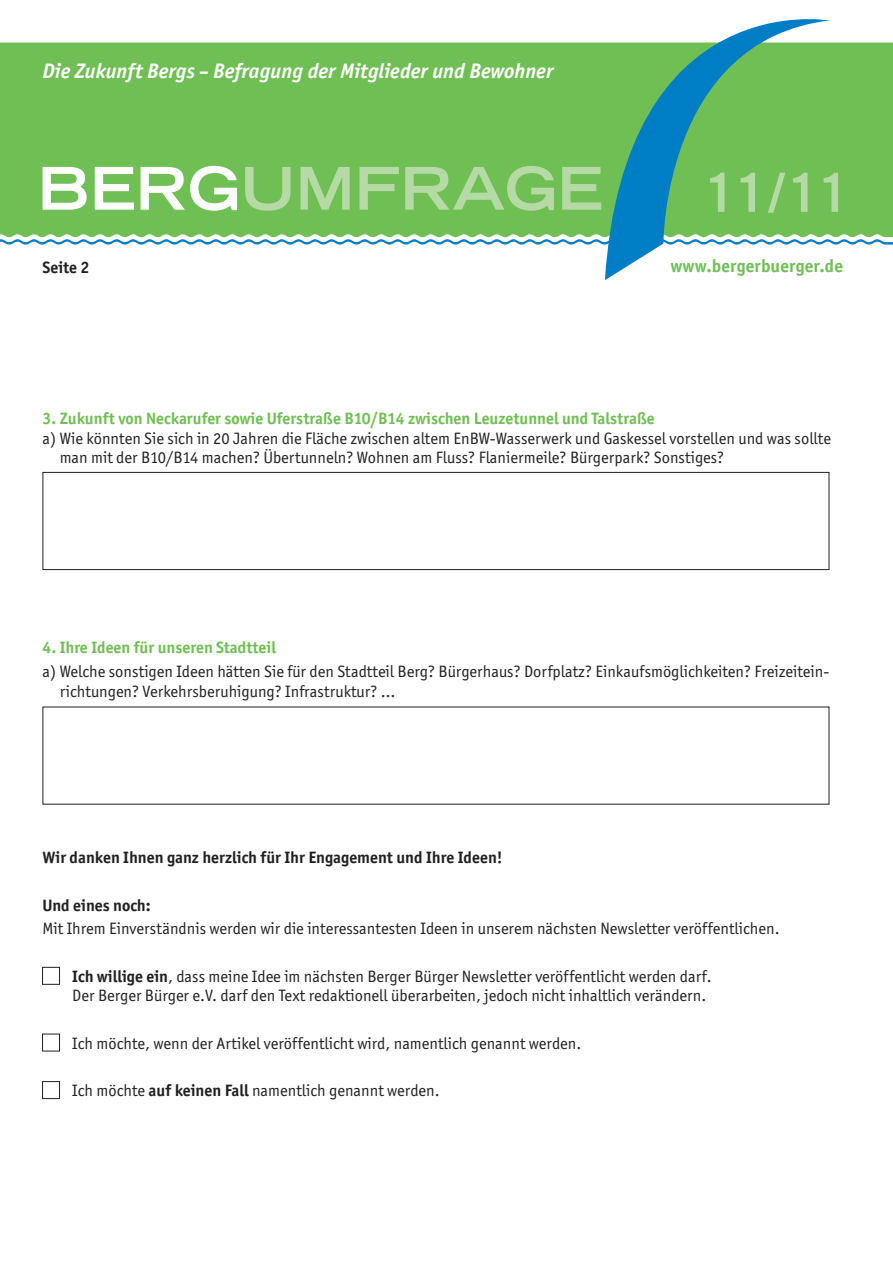
<style>
.page{position:relative;width:893px;height:1263px;background:#fff}
.page>*{position:absolute;margin:0;border:0;box-sizing:border-box;transform-origin:0 0}
.t1{font:700 expanded 52.5px "Trade Gothic LH";color:#b5daa5}
.t2{font:italic 700 21px "Officina San ITC";color:#fff}
.t3{font:700 18px "Officina San ITC";letter-spacing:.01em;color:#6fbf54}
.t4{font:16.5px/19.5px "Officina San ITC";color:#231f20}
.t5{font:700 16.5px "Officina San ITC";color:#6fbf54}
.t6{font:700 16.5px "Officina San ITC";color:#231f20}
.s1{font-weight:700}
</style>
<div class="page">
<div style="left:0;top:43px;width:893px;height:194px;background:#6fbf54"></div>
<svg style="left:0;top:239px;width:893px;height:6px"></svg>
<svg style="left:605px;top:19px;width:224px;height:261px;fill:#6fbf54"></svg>
<svg style="left:245px;top:166px;width:356px;height:45px;background:#8cca76"></svg>
<svg style="left:43px;top:166px;width:194px;height:45px"></svg>
<div style="left:43px;top:472px;width:786px;height:98px;border:1px solid #231f20"></div>
<div style="left:42px;top:967px;width:18px;height:18px;border:1px solid #231f20"></div>
<div style="left:42px;top:1034px;width:18px;height:17px;border:1px solid #231f20"></div>
<div style="left:42px;top:1081px;width:18px;height:18px;border:1px solid #231f20"></div>
<p class="t2" style="left:43px;top:58px;width:512px">Die Zukunft Bergs – Befragung der Mitglieder und Bewohner</p>
<h1 class="t1" style="left:701px;top:159px;width:153px">11/11</h1>
<p class="t6" style="left:43px;top:257px;width:48px">Seite 2</p>
<p class="t3" style="left:670px;top:255px;width:174px">www.bergerbuerger.de</p>
<p class="t5" style="left:43px;top:408px;width:614px">3. Zukunft von Neckarufer sowie Uferstraße B10/B14 zwischen Leuzetunnel und Talstraße</p>
<p class="t4" style="left:60px;top:428px;width:773px;text-indent:-17px">a) Wie könnten Sie sich in 20 Jahren die Fläche zwischen altem EnBW-Wasserwerk und Gaskessel vorstellen und was sollte man mit der B10/B14 machen? Übertunneln? Wohnen am Fluss? Flaniermeile? Bürgerpark? Sonstiges?</p>
<p class="t5" style="left:43px;top:637px;width:235px">4. Ihre Ideen für unseren Stadtteil</p>
<p class="t4" style="left:60px;top:662px;width:771px;text-indent:-17px">a) Welche sonstigen Ideen hätten Sie für den Stadtteil Berg? Bürgerhaus? Dorfplatz? Einkaufsmöglichkeiten? Freizeitein&shy;richtungen? Verkehrsberuhigung? Infrastruktur? …</p>
<p class="t6" style="left:43px;top:847px;width:462px">Wir danken Ihnen ganz herzlich für Ihr Engagement und Ihre Ideen!</p>
<p class="t6" style="left:43px;top:895px;width:110px">Und eines noch:</p>
<p class="t4" style="left:43px;top:919px;width:739px">Mit Ihrem Einverständnis werden wir die interessantesten Ideen in unserem nächsten Newsletter veröffentlichen.</p>
<p class="t4" style="left:72px;top:966px;width:641px"><span class="s1">Ich willige ein</span>, dass meine Idee im nächsten Berger Bürger Newsletter veröffentlicht werden darf.<br>Der Berger Bürger e.V. darf den Text redaktionell überarbeiten, jedoch nicht inhaltlich verändern.</p>
<p class="t4" style="left:72px;top:1033px;width:511px">Ich möchte, wenn der Artikel veröffentlicht wird, namentlich genannt werden.</p>
<p class="t4" style="left:72px;top:1081px;width:369px">Ich möchte <span class="s1">auf keinen Fall</span> namentlich genannt werden.</p>
</div>
